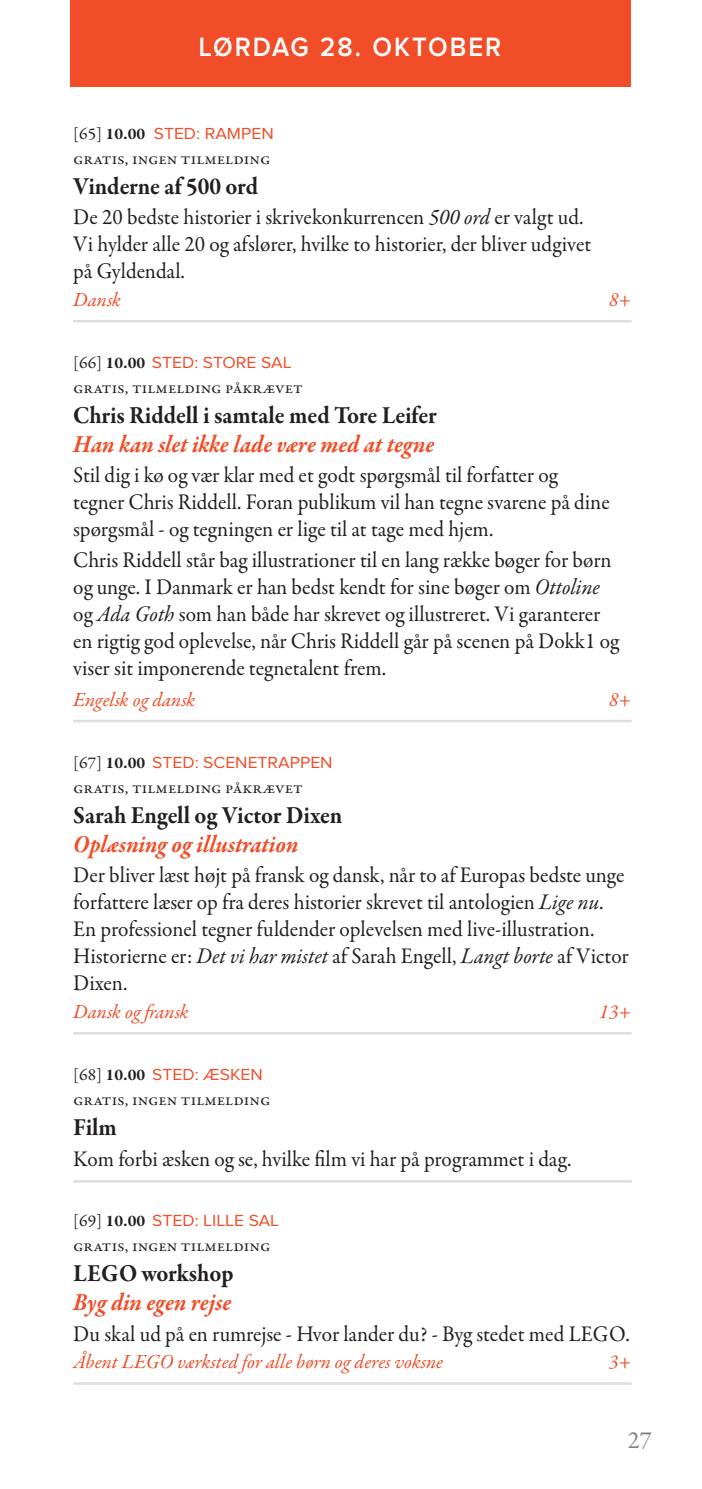
<style>
.page{position:relative;width:702px;height:1489px;background:#fff}
.page>*{position:absolute;margin:0;border:0;box-sizing:border-box;transform-origin:0 0}
.t1{font:600 27.5px "Proxima Nova";letter-spacing:.08em;color:#fff;scale:.93 1}
.t2{font:700 25px "Garamond Premr Pro";letter-spacing:-.005em;color:#231f20;scale:.93 1}
.t3{font:italic 700 25px "Garamond Premr Pro";letter-spacing:-.005em;color:#f04d28;scale:.93 1}
.t4{font:25px "Garamond Premr Pro";color:#7b8683}
.t5{font:22.5px/27px "Garamond Premr Pro";color:#231f20;scale:.95 1}
.t6{font:italic 20px "Garamond Premr Pro";color:#f04d28}
.t7{font:16.75px "Garamond Premr Pro";color:#231f20;scale:1.05 1}
.t8{font:16.75px "Proxima Nova";color:#f04d28;scale:1.05 1}
.s1{font-family:"Garamond Premr Pro";color:#231f20}
.s2{font-family:"Garamond Premr Pro";font-weight:700;color:#231f20}
.s3{font-style:italic}
</style>
<div class="page">
<div style="left:71px;top:0;width:560px;height:86px;background:#f04d28"></div>
<hr style="left:73px;top:320px;width:558px;height:2px;background:#dedfdd">
<hr style="left:73px;top:719px;width:558px;height:3px;background:#dedfdd">
<hr style="left:73px;top:1031px;width:558px;height:3px;background:#dedfdd">
<hr style="left:73px;top:1179px;width:558px;height:3px;background:#dedfdd">
<hr style="left:73px;top:1382px;width:558px;height:2px;background:#dedfdd">
<p class="t1" style="left:199px;top:34px;width:267px">LØRDAG 28. OKTOBE</p>
<p class="t1" style="left:485px;top:34px;width:19px">R</p>
<p class="t8" style="left:73px;top:123px;width:192px"><span class="s1">[65]</span> <span class="s2">10.00</span> STED: RAMPEN</p>
<p class="t7" style="left:73px;top:148px;width:189px">gratis, ingen tilmelding</p>
<p class="t2" style="left:73px;top:170px;width:200px">Vinderne af 500 ord</p>
<p class="t5" style="left:73px;top:204px;width:546px">De 20 bedste historier i skrivekonkurrencen <span class="s3">500 ord</span> er valgt ud.<br>Vi hylder alle 20 og afslører, hvilke to historier, der bliver udgivet på Gyldendal.</p>
<p class="t6" style="left:73px;top:287px;width:49px">Dansk</p>
<p class="t6" style="left:609px;top:287px;width:24px">8+</p>
<p class="t8" style="left:73px;top:353px;width:209px"><span class="s1">[66]</span> <span class="s2">10.00</span> STED: STORE SAL</p>
<p class="t7" style="left:73px;top:378px;width:220px">gratis, tilmelding påkrævet</p>
<p class="t2" style="left:73px;top:400px;width:392px">Chris Riddell i samtale med Tore Leifer</p>
<p class="t3" style="left:73px;top:428px;width:390px">Han kan slet ikke lade være med at tegne</p>
<p class="t5" style="left:73px;top:462px;width:566px">Stil dig i kø og vær klar med et godt spørgsmål til forfatter og tegner Chris Riddell. Foran publikum vil han tegne svarene på dine spørgsmål - og tegningen er lige til at tage med hjem.</p>
<p class="t5" style="left:73px;top:547px;width:576px">Chris Riddell står bag illustrationer til en lang række bøger for børn og unge. I Danmark er han bedst kendt for sine bøger om <span class="s3">Ottoline </span>og <span class="s3">Ada Goth</span> som han både har skrevet og illustreret. Vi garanterer en rigtig god oplevelse, når Chris Riddell går på scenen på Dokk1 og viser sit imponerende tegnetalent frem.</p>
<p class="t6" style="left:73px;top:686px;width:124px">Engelsk og dansk</p>
<p class="t6" style="left:609px;top:686px;width:24px">8+</p>
<p class="t8" style="left:73px;top:752px;width:248px"><span class="s1">[67]</span> <span class="s2">10.00</span> STED: SCENETRAPPEN</p>
<p class="t7" style="left:73px;top:777px;width:220px">gratis, tilmelding påkrævet</p>
<p class="t2" style="left:73px;top:799px;width:291px">Sarah Engell og Victor Dixen</p>
<p class="t3" style="left:73px;top:828px;width:244px">Oplæsning og illustration</p>
<p class="t5" style="left:73px;top:862px;width:586px">Der bliver læst højt på fransk og dansk, når to af Europas bedste unge forfattere læser op fra deres historier skrevet til antologien <span class="s3">Lige nu</span>.<br>En professionel tegner fuldender oplevelsen med live-illustration.<br>Historierne er: <span class="s3">Det vi har mistet</span> af Sarah Engell, <span class="s3">Langt borte</span> af Victor Dixen.</p>
<p class="t6" style="left:73px;top:998px;width:117px">Dansk og fransk</p>
<p class="t6" style="left:599px;top:998px;width:33px">13+</p>
<p class="t8" style="left:73px;top:1065px;width:182px"><span class="s1">[68]</span> <span class="s2">10.00</span> STED: ÆSKEN</p>
<p class="t7" style="left:73px;top:1089px;width:189px">gratis, ingen tilmelding</p>
<p class="t2" style="left:73px;top:1112px;width:48px">Film</p>
<p class="t5" style="left:73px;top:1145px;width:526px">Kom forbi æsken og se, hvilke film vi har på programmet i dag.</p>
<p class="t8" style="left:73px;top:1211px;width:198px"><span class="s1">[69]</span> <span class="s2">10.00</span> STED: LILLE SAL</p>
<p class="t7" style="left:73px;top:1235px;width:189px">gratis, ingen tilmelding</p>
<p class="t2" style="left:73px;top:1257px;width:174px">LEGO workshop</p>
<p class="t3" style="left:73px;top:1286px;width:172px">Byg din egen rejse</p>
<p class="t5" style="left:73px;top:1320px;width:587px">Du skal ud på en rumrejse - Hvor lander du? - Byg stedet med LEGO.</p>
<p class="t6" style="left:73px;top:1348px;width:371px">Åbent LEGO værksted for alle børn og deres voksne</p>
<p class="t6" style="left:609px;top:1348px;width:24px">3+</p>
<p class="t4" style="left:627px;top:1424px;width:26px">27</p>
</div>
